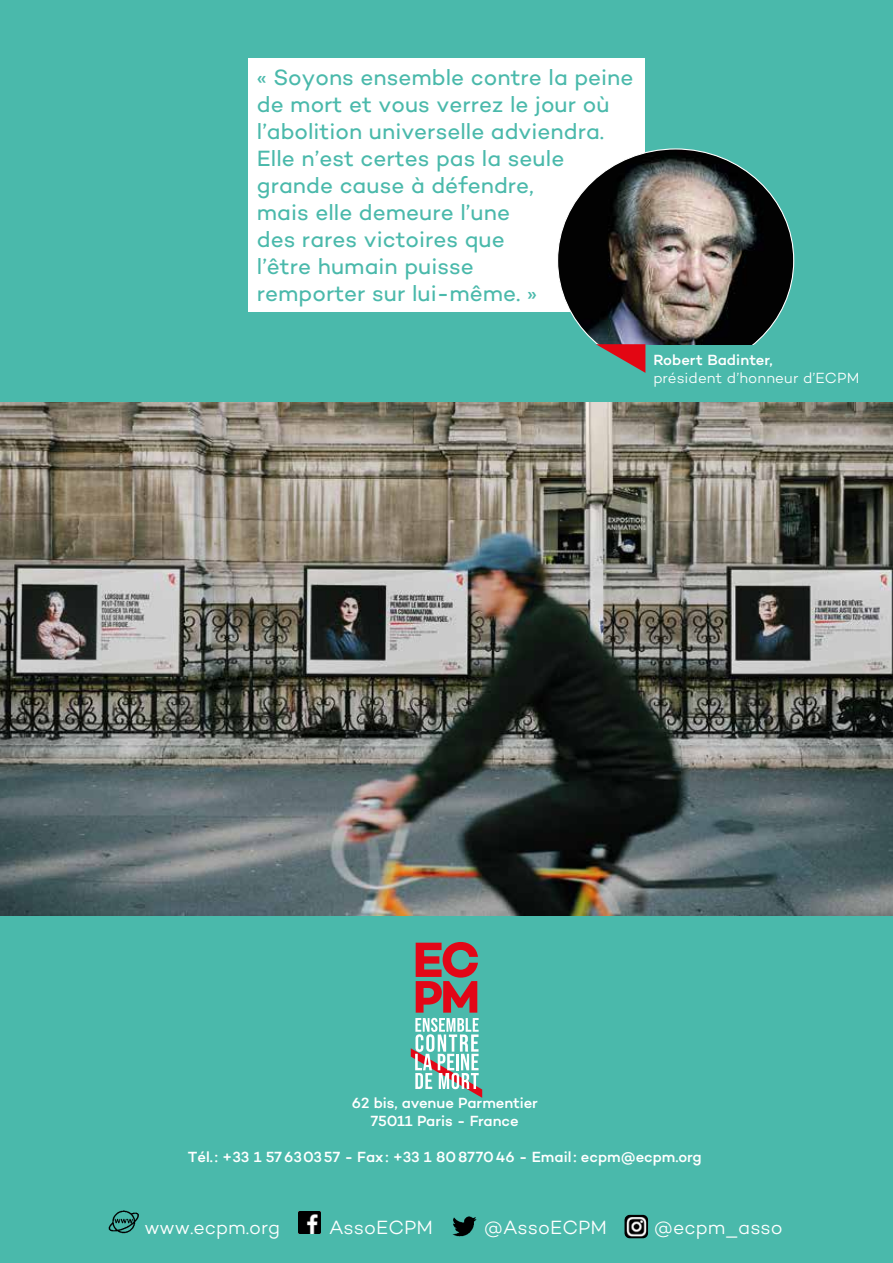
<style>
.page{position:relative;width:893px;height:1263px;background:#4ab9ab}
.page>*{position:absolute;margin:0;border:0;box-sizing:border-box;transform-origin:0 0}
.t1{font:22.5px/27px "Campton";color:#4ab9ab}
.t2{font:300 19.5px "Campton";color:#fff}
.t3{font:500 15px/18px "Campton";color:#fff;text-align:center}
.t4{font:300 15px "Campton";letter-spacing:.005em;color:#fff}
</style>
<div class="page">
<img style="left:0;top:403px;width:893px;height:512px">
<img style="left:108px;top:1210px;width:31px;height:24px">
<img style="left:298px;top:1211px;width:23px;height:23px">
<img style="left:452px;top:1216px;width:24px;height:21px">
<img style="left:624px;top:1215px;width:24px;height:23px">
<svg style="left:411px;top:942px;width:71px;height:156px"></svg>
<div style="left:248px;top:58px;width:397px;height:253px;background:#fff"></div>
<img style="left:558px;top:150px;width:236px;height:195px">
<svg style="left:596px;top:344px;width:49px;height:29px"></svg>
<p class="t1" style="left:257px;top:63px;width:378px">« Soyons ensemble contre la peine de mort et vous verrez le jour où l’abolition universelle adviendra.<br>Elle n’est certes pas la seule grande cause à défendre,<br>mais elle demeure l’une<br>des rares victoires que<br>l’être humain puisse<br>remporter sur lui-même. »</p>
<p class="t3" style="left:653px;top:350px;width:121px">Robert Badinter,</p>
<p class="t4" style="left:653px;top:368px;width:208px">président d’honneur d’ECPM</p>
<p class="t3" style="left:352px;top:1093px;width:188px">62 bis, avenue Parmentier<br>75011 Paris - France</p>
<p class="t3" style="left:188px;top:1147px;width:516px">Tél. : +33 1 57630357 - Fax: +33 1 80877046 - Email: ecpm@ecpm.org</p>
<p class="t2" style="left:144px;top:1215px;width:137px">www.ecpm.org</p>
<p class="t2" style="left:329px;top:1215px;width:105px">AssoECPM</p>
<p class="t2" style="left:484px;top:1215px;width:125px">@AssoECPM</p>
<p class="t2" style="left:654px;top:1215px;width:130px">@ecpm_asso</p>
</div>
